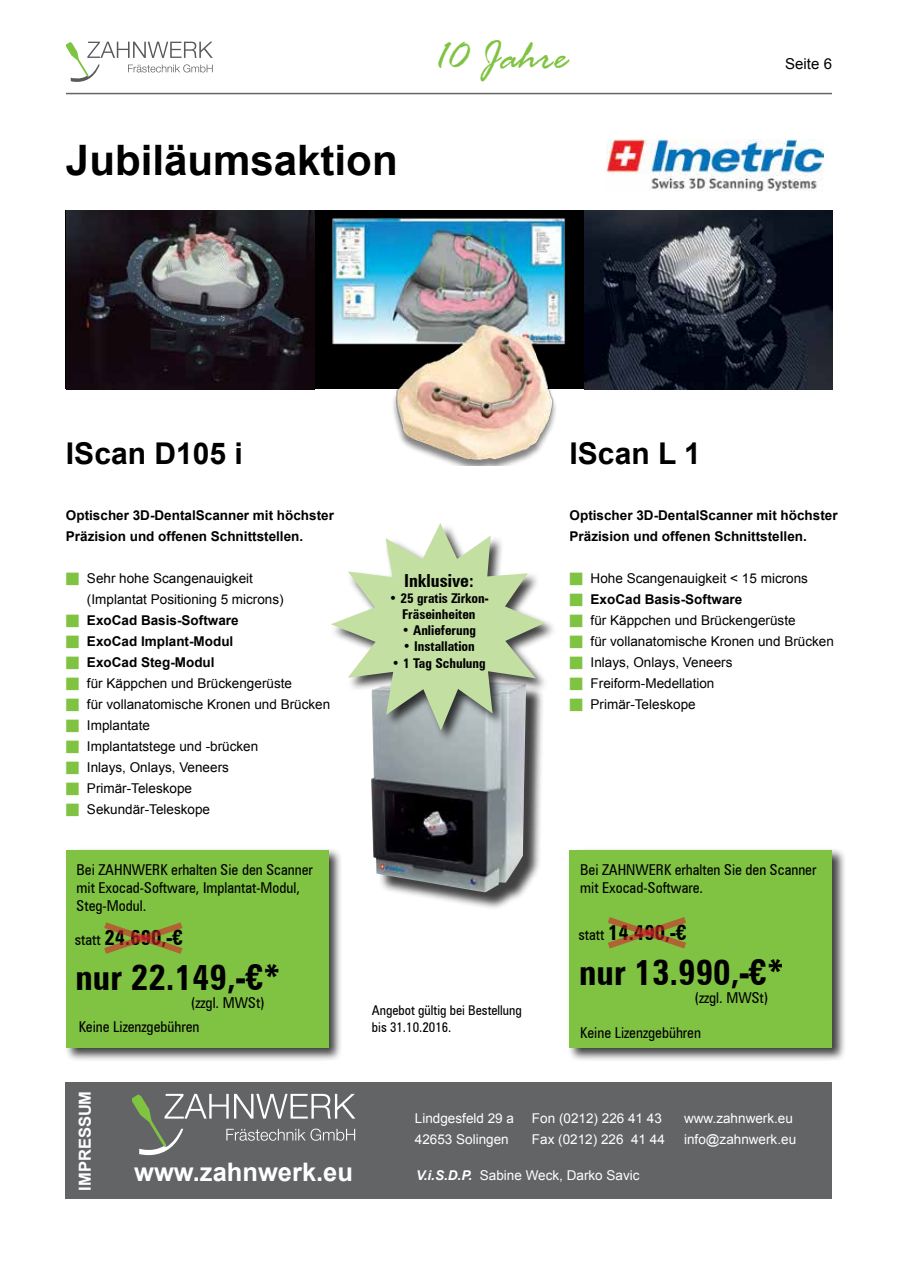
<style>
.page{position:relative;width:898px;height:1263px;background:#fff}
.page>*{position:absolute;margin:0;border:0;box-sizing:border-box;transform-origin:0 0}
.t1{font:italic 43.65px "Rage";color:#80c342}
.t2{font:700 42px "Arial";color:#000}
.t3{font:700 condensed 35.4px "Zurich BT";color:#000}
.t4{font:700 30px "Arial";color:#000}
.t5{font:700 25.5px "Arial";color:#fff}
.t6{font:700 condensed 21px "Zurich BT";color:#000}
.t7{font:700 condensed 18px "Zurich BT";color:#000}
.t8{font:700 16.5px "Arial";color:#fff}
.t9{font:condensed 15px/18px "Zurich BT";color:#000}
.t10{font:15px "Arial";color:#000}
.t11{font:13.5px/21px "Arial";color:#000}
.t12{font:700 13.5px/21px "Arial";color:#000}
.t13{font:13.5px/21px "Arial";color:#fff}
.t14{font:700 condensed 13.5px/16.2px "Zurich BT";color:#000;text-align:center}
.t15{font:condensed 13.5px/16.2px "Zurich BT";color:#000}
.s1{color:#80c342}
.s2{font-weight:400;font-size:15px}
.s3{font-weight:700;font-style:italic}
</style>
<div class="page">
<div style="left:66px;top:1082px;width:765px;height:117px;background:#636466"></div>
<hr style="left:66px;top:93px;width:765px;height:1px;background:#636466">
<svg style="left:66px;top:42px;width:147px;height:40px"></svg>
<svg style="left:132px;top:1094px;width:223px;height:61px"></svg>
<img style="left:606px;top:139px;width:217px;height:52px">
<div style="left:373px;top:682px;width:171px;height:228px;background:#000;opacity:.75"></div>
<img style="left:371px;top:743px;width:155px;height:149px">
<div style="left:66px;top:210px;width:765px;height:179px;background:#000"></div>
<img style="left:66px;top:210px;width:248px;height:179px">
<img style="left:584px;top:210px;width:247px;height:179px">
<img style="left:332px;top:218px;width:234px;height:248px">
<div style="left:64px;top:847px;width:278px;height:215px;background:#000;opacity:.75"></div>
<div style="left:66px;top:850px;width:262px;height:197px;background:#80c342"></div>
<svg style="left:104px;top:922px;width:79px;height:32px"></svg>
<div style="left:567px;top:847px;width:278px;height:215px;background:#000;opacity:.75"></div>
<div style="left:569px;top:850px;width:262px;height:197px;background:#80c342"></div>
<svg style="left:608px;top:917px;width:78px;height:32px"></svg>
<div style="left:330px;top:522px;width:227px;height:221px;background:#000;opacity:.75"></div>
<svg style="left:330px;top:523px;width:214px;height:207px"></svg>
<h2 class="t2" style="left:66px;top:132px;width:333px">Jubiläumsaktion</h2>
<h1 class="t1" style="left:434px;top:33px;width:135px">10 Jahre</h1>
<p class="t10" style="left:785px;top:54px;width:48px">Seite 6</p>
<h3 class="t4" style="left:66px;top:433px;width:178px">IScan D105 i</h3>
<h3 class="t4" style="left:569px;top:433px;width:133px">IScan L 1</h3>
<p class="t12" style="left:66px;top:505px;width:269px">Optischer 3D-DentalScanner mit höchster<br>Präzision und offenen Schnittstellen.</p>
<p class="t11" style="left:87px;top:568px;width:198px;text-indent:-21px"><span class="s1">■</span> Sehr hohe Scangenauigkeit (Implantat Positioning 5 microns)</p>
<p class="t12" style="left:66px;top:610px;width:174px"><span class="s1">■</span> ExoCad Basis-Software</p>
<p class="t12" style="left:66px;top:631px;width:169px"><span class="s1">■</span> ExoCad Implant-Modul</p>
<p class="t12" style="left:66px;top:652px;width:150px"><span class="s1">■</span> ExoCad Steg-Modul</p>
<p class="t11" style="left:66px;top:673px;width:227px"><span class="s1">■</span> für Käppchen und Brückengerüste</p>
<p class="t11" style="left:66px;top:694px;width:266px"><span class="s1">■</span> für vollanatomische Kronen und Brücken</p>
<p class="t11" style="left:66px;top:715px;width:86px"><span class="s1">■</span> Implantate</p>
<p class="t11" style="left:66px;top:736px;width:194px"><span class="s1">■</span> Implantatstege und -brücken</p>
<p class="t11" style="left:66px;top:757px;width:164px"><span class="s1">■</span> Inlays, Onlays, Veneers</p>
<p class="t11" style="left:66px;top:778px;width:128px"><span class="s1">■</span> Primär-Teleskope</p>
<p class="t11" style="left:66px;top:799px;width:146px"><span class="s1">■</span> Sekundär-Teleskope</p>
<p class="t9" style="left:77px;top:861px;width:237px">Bei ZAHNWERK erhalten Sie den Scanner mit Exocad-Software, Implantat-Modul,<br>Steg-Modul.</p>
<h3 class="t6" style="left:75px;top:925px;width:109px"><span class="s2">statt</span> 24.690,-€</h3>
<h3 class="t7" style="left:404px;top:569px;width:71px">Inklusive:</h3>
<p class="t14" style="left:389px;top:590px;width:101px">• 25 gratis Zirkon-<br>Fräseinheiten</p>
<p class="t14" style="left:401px;top:622px;width:76px">• Anlieferung</p>
<p class="t14" style="left:402px;top:638px;width:73px">• Installation</p>
<p class="t14" style="left:392px;top:654px;width:95px">• 1 Tag Schulung</p>
<p class="t12" style="left:569px;top:505px;width:269px">Optischer 3D-DentalScanner mit höchster<br>Präzision und offenen Schnittstellen.</p>
<p class="t11" style="left:569px;top:568px;width:240px"><span class="s1">■</span> Hohe Scangenauigkeit &lt; 15 microns</p>
<p class="t12" style="left:569px;top:589px;width:174px"><span class="s1">■</span> ExoCad Basis-Software</p>
<p class="t11" style="left:569px;top:610px;width:227px"><span class="s1">■</span> für Käppchen und Brückengerüste</p>
<p class="t11" style="left:569px;top:631px;width:266px"><span class="s1">■</span> für vollanatomische Kronen und Brücken</p>
<p class="t11" style="left:569px;top:652px;width:164px"><span class="s1">■</span> Inlays, Onlays, Veneers</p>
<p class="t11" style="left:569px;top:673px;width:146px"><span class="s1">■</span> Freiform-Medellation</p>
<p class="t11" style="left:569px;top:694px;width:128px"><span class="s1">■</span> Primär-Teleskope</p>
<p class="t9" style="left:580px;top:861px;width:237px">Bei ZAHNWERK erhalten Sie den Scanner mit Exocad-Software.</p>
<h3 class="t6" style="left:578px;top:919px;width:109px"><span class="s2">statt</span> 14.490,-€</h3>
<h3 class="t3" style="left:579px;top:950px;width:206px">nur 13.990,-€*</h3>
<p class="t9" style="left:694px;top:988px;width:75px">(zzgl. MWSt)</p>
<h3 class="t3" style="left:75px;top:956px;width:206px">nur 22.149,-€*</h3>
<p class="t9" style="left:191px;top:993px;width:75px">(zzgl. MWSt)</p>
<p class="t15" style="left:372px;top:1002px;width:151px">Angebot gültig bei Bestellung bis 31.10.2016.</p>
<p class="t9" style="left:79px;top:1018px;width:122px">Keine Lizenzgebühren</p>
<p class="t9" style="left:580px;top:1023px;width:122px">Keine Lizenzgebühren</p>
<p class="t8" style="left:74px;top:1191px;width:99px;rotate:-90deg">Impressum</p>
<h3 class="t5" style="left:134px;top:1154px;width:220px">www.zahnwerk.eu</h3>
<p class="t13" style="left:415px;top:1108px;width:101px">Lindgesfeld 29 a<br>42653 Solingen</p>
<p class="t13" style="left:416px;top:1165px;width:225px"><span class="s3">V.i.S.D.P.</span> Sabine Weck, Darko Savic</p>
<p class="t13" style="left:531px;top:1108px;width:134px">Fon (0212) 226 41 43<br>Fax (0212) 226 41 44</p>
<p class="t13" style="left:683px;top:1108px;width:113px">www.zahnwerk.eu info@zahnwerk.eu</p>
</div>
